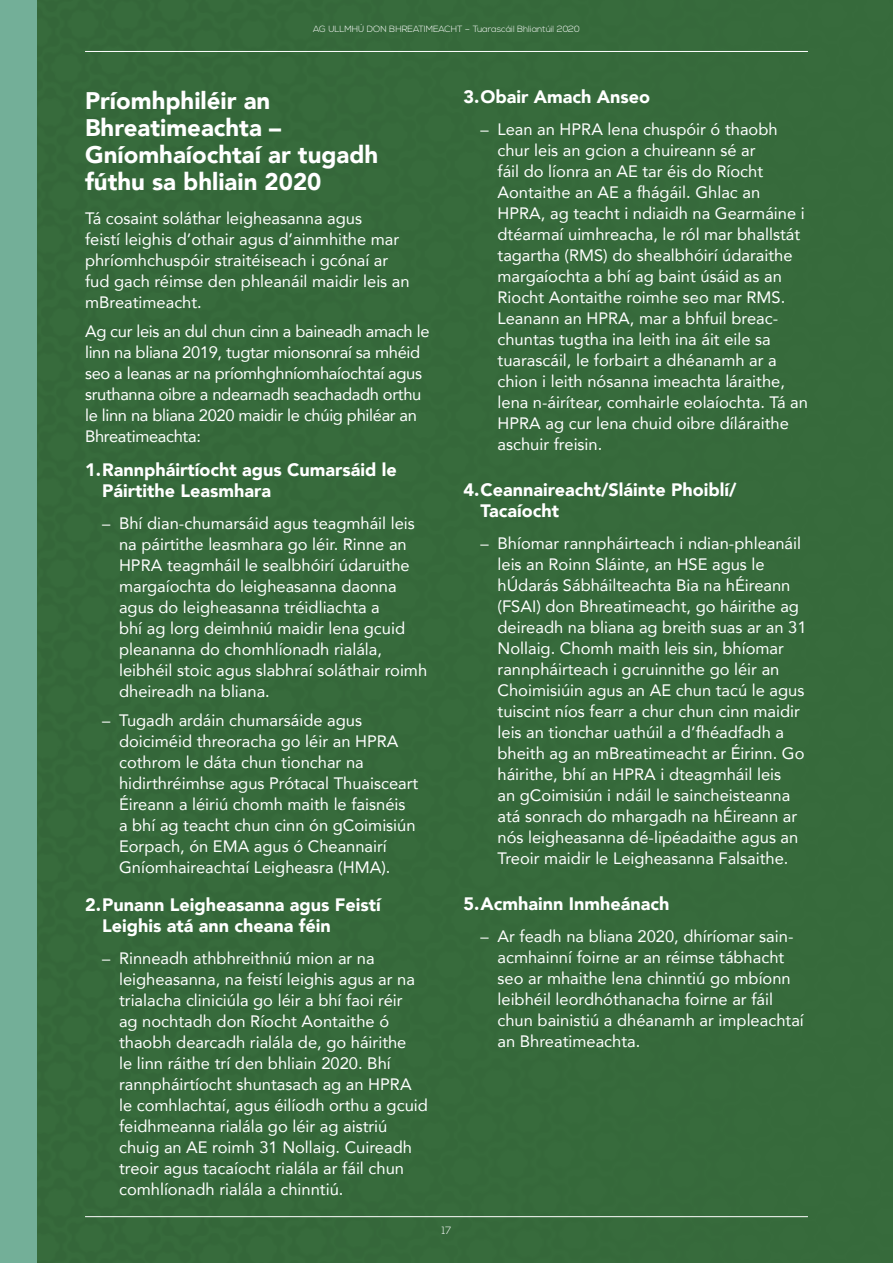
<style>
.page{position:relative;width:893px;height:1263px;background:#fff}
.page>*{position:absolute;margin:0;border:0;box-sizing:border-box;transform-origin:0 0}
.t1{font:900 24px/27px "Avenir";color:#fff}
.t2{font:900 18px/21px "Avenir";color:#fff}
.t3{font:16.5px/21px "Avenir";color:#fff}
.t4{font:16.5px/21px "Avenir";letter-spacing:-.02em;color:#fff}
.t5{font:300 10.5px "Nexa";color:#fff}
.t6{font:300 9px "Nexa";color:#fff}
</style>
<div class="page">
<div style="left:35px;top:0;width:858px;height:1263px;background:#376b3c"></div>
<div style="left:0;top:0;width:37px;height:1263px;background:#73af98"></div>
<hr style="left:85px;top:1216px;width:723px;height:1px;background:#fff">
<hr style="left:85px;top:51px;width:723px;height:1px;background:#fff">
<p class="t6" style="left:313px;top:24px;width:268px">AG ULLMHÚ DON BHREATIMEACHT – Tuarascáil Bhliantúil 2020</p>
<h1 class="t1" style="left:85px;top:87px;width:295px">Príomhphiléir an<br>Bhreatimeachta –<br>Gníomhaíochtaí ar tugadh fúthu sa bhliain 2020</h1>
<p class="t3" style="left:85px;top:207px;width:326px">Tá cosaint soláthar leigheasanna agus<br>feistí leighis d’othair agus d’ainmhithe mar phríomhchuspóir straitéiseach i gcónaí ar fud gach réimse den phleanáil maidir leis an mBreatimeacht.</p>
<p class="t4" style="left:85px;top:321px;width:346px">Ag cur leis an dul chun cinn a baineadh amach le linn na bliana 2019, tugtar mionsonraí sa mhéid seo a leanas ar na príomhghníomhaíochtaí agus sruthanna oibre a ndearnadh seachadadh orthu le linn na bliana 2020 maidir le chúig philéar an Bhreatimeachta:</p>
<p class="t2" style="left:102px;top:459px;width:296px;text-indent:-17px">1.Rannpháirtíocht agus Cumarsáid le<br>Páirtithe Leasmhara</p>
<p class="t3" style="left:119px;top:512px;width:310px;text-indent:-17px">– Bhí dian-chumarsáid agus teagmháil leis na páirtithe leasmhara go léir. Rinne an HPRA teagmháil le sealbhóirí údaruithe margaíochta do leigheasanna daonna agus do leigheasanna tréidliachta a<br>bhí ag lorg deimhniú maidir lena gcuid pleananna do chomhlíonadh rialála, leibhéil stoic agus slabhraí soláthair roimh dheireadh na bliana.</p>
<p class="t3" style="left:119px;top:710px;width:301px;text-indent:-17px">– Tugadh ardáin chumarsáide agus doiciméid threoracha go léir an HPRA cothrom le dáta chun tionchar na hidirthréimhse agus Prótacal Thuaisceart Éireann a léiriú chomh maith le faisnéis<br>a bhí ag teacht chun cinn ón gCoimisiún Eorpach, ón EMA agus ó Cheannairí Gníomhaireachtaí Leigheasra (HMA).</p>
<p class="t2" style="left:102px;top:894px;width:280px;text-indent:-17px">2.Punann Leigheasanna agus Feistí<br>Leighis atá ann cheana féin</p>
<p class="t3" style="left:119px;top:947px;width:310px;text-indent:-17px">– Rinneadh athbhreithniú mion ar na leigheasanna, na feistí leighis agus ar na trialacha cliniciúla go léir a bhí faoi réir<br>ag nochtadh don Ríocht Aontaithe ó thaobh dearcadh rialála de, go háirithe<br>le linn ráithe trí den bhliain 2020. Bhí rannpháirtíocht shuntasach ag an HPRA le comhlachtaí, agus éilíodh orthu a gcuid feidhmeanna rialála go léir ag aistriú chuig an AE roimh 31 Nollaig. Cuireadh treoir agus tacaíocht rialála ar fáil chun comhlíonadh rialála a chinntiú.</p>
<p class="t5" style="left:442px;top:1225px;width:11px">17</p>
<p class="t2" style="left:463px;top:86px;width:188px">3.Obair Amach Anseo</p>
<p class="t3" style="left:497px;top:118px;width:312px;text-indent:-17px">– Lean an HPRA lena chuspóir ó thaobh chur leis an gcion a chuireann sé ar<br>fáil do líonra an AE tar éis do Ríocht Aontaithe an AE a fhágáil. Ghlac an HPRA, ag teacht i ndiaidh na Gearmáine i dtéarmaí uimhreacha, le ról mar bhallstát tagartha (RMS) do shealbhóirí údaraithe margaíochta a bhí ag baint úsáid as an Riocht Aontaithe roimhe seo mar RMS.<br>Leanann an HPRA, mar a bhfuil breac&shy;chuntas tugtha ina leith ina áit eile sa tuarascáil, le forbairt a dhéanamh ar a chion i leith nósanna imeachta láraithe, lena n-áirítear, comhairle eolaíochta. Tá an HPRA ag cur lena chuid oibre díláraithe aschuir freisin.</p>
<p class="t2" style="left:480px;top:479px;width:258px;text-indent:-17px">4.Ceannaireacht/Sláinte Phoiblí/<br>Tacaíocht</p>
<p class="t3" style="left:497px;top:532px;width:311px;text-indent:-17px">– Bhíomar rannpháirteach i ndian-phleanáil leis an Roinn Sláinte, an HSE agus le hÚdarás Sábháilteachta Bia na hÉireann (FSAI) don Bhreatimeacht, go háirithe ag deireadh na bliana ag breith suas ar an 31<br>Nollaig. Chomh maith leis sin, bhíomar rannpháirteach i gcruinnithe go léir an Choimisiúin agus an AE chun tacú le agus tuiscint níos fearr a chur chun cinn maidir leis an tionchar uathúil a d’fhéadfadh a bheith ag an mBreatimeacht ar Éirinn. Go háirithe, bhí an HPRA i dteagmháil leis<br>an gCoimisiún i ndáil le saincheisteanna atá sonrach do mhargadh na hÉireann ar nós leigheasanna dé-lipéadaithe agus an Treoir maidir le Leigheasanna Falsaithe.</p>
<p class="t2" style="left:463px;top:893px;width:208px">5.Acmhainn Inmheánach</p>
<p class="t3" style="left:497px;top:925px;width:308px;text-indent:-17px">– Ar feadh na bliana 2020, dhíríomar sain&shy;acmhainní foirne ar an réimse tábhacht seo ar mhaithe lena chinntiú go mbíonn leibhéil leordhóthanacha foirne ar fáil chun bainistiú a dhéanamh ar impleachtaí an Bhreatimeachta.</p>
</div>
